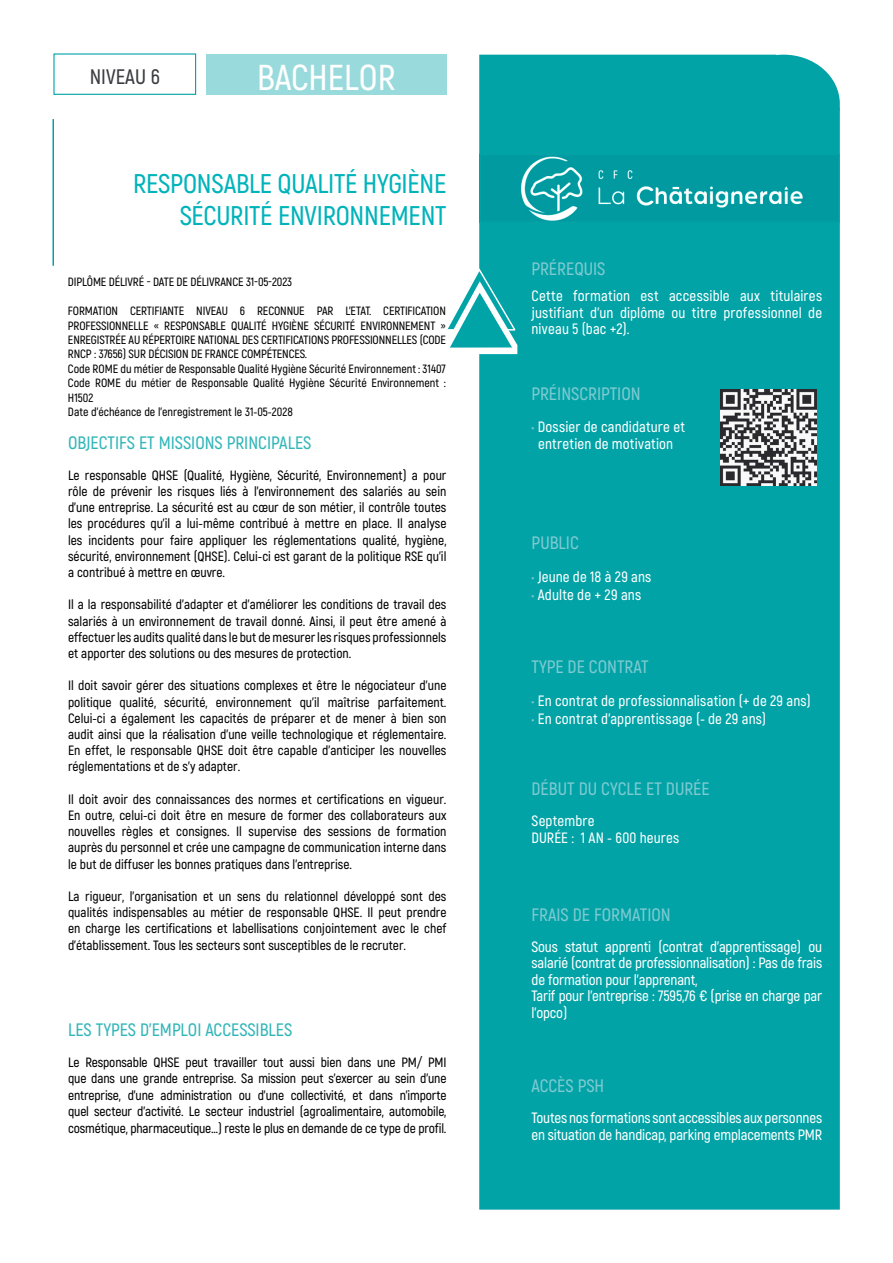
<style>
.page{position:relative;width:893px;height:1263px;background:#fff}
.page>*{position:absolute;margin:0;border:0;box-sizing:border-box;transform-origin:0 0}
.t1{font:600 36px "Akrobat";color:#fff}
.t2{font:600 27px/32.4px "Akrobat";letter-spacing:-.01em;color:#00b3bb;text-align:right}
.t3{font:600 21px "Akrobat";color:#3b3c40}
.t4{font:600 18px "Akrobat";color:#7ecad1}
.t5{font:600 18px "Akrobat";color:#33b6b9}
.t6{font:600 15px/16.5px "Akrobat";letter-spacing:-.01em;color:#fff}
.t7{font:600 15px/16.5px "Akrobat";letter-spacing:.01em;color:#fff;text-align:center}
.t8{font:600 15px "Akrobat";letter-spacing:.015em;color:#fff}
.t9{font:600 13.5px/16.2px "Akrobat";color:#000;text-align:justify}
.t10{font:600 12px/14.4px "Akrobat";letter-spacing:-.01em;color:#000}
.s1{color:#7ecad1}
</style>
<div class="page">
<div style="left:479px;top:55px;width:361px;height:1154px;background:#01a3a7"></div>
<img style="left:482px;top:157px;width:355px;height:63px">
<div style="left:479px;top:154px;width:361px;height:69px;border:2px solid #02a3a7"></div>
<div style="left:727px;top:55px;width:113px;height:98px;background:#02a3a7;border-radius:50%"></div>
<div style="left:206px;top:54px;width:240px;height:40px;background:#99dadc"></div>
<hr style="left:52px;top:119px;width:2px;height:147px;background:#02a3a7">
<div style="left:53px;top:53px;width:143px;height:42px;border:1px solid #00a3a6"></div>
<svg style="left:446px;top:267px;width:81px;height:141px"></svg>
<img style="left:720px;top:390px;width:96px;height:96px">
<h3 class="t3" style="left:90px;top:64px;width:72px">NIVEAU 6</h3>
<h1 class="t1" style="left:257px;top:55px;width:140px">BACHELOR</h1>
<h2 class="t2" style="left:133px;top:167px;width:315px">RESPONSABLE QUALITÉ HYGIÈNE<br>SÉCURITÉ ENVIRONNEMENT</h2>
<p class="t10" style="left:68px;top:275px;width:226px">DIPLÔME DÉLIVRÉ - DATE DE DÉLIVRANCE 31-05-2023</p>
<p class="t10" style="left:68px;top:304px;width:379px">FORMATION CERTIFIANTE NIVEAU 6 RECONNUE PAR L’ETAT. CERTIFICATION PROFESSIONNELLE « RESPONSABLE QUALITÉ HYGIÈNE SÉCURITÉ ENVIRONNEMENT » ENREGISTRÉE AU RÉPERTOIRE NATIONAL DES CERTIFICATIONS PROFESSIONNELLES (CODE RNCP : 37656) SUR DÉCISION DE FRANCE COMPÉTENCES.<br>Code ROME du métier de Responsable Qualité Hygiène Sécurité Environnement : 31407<br>Code ROME du métier de Responsable Qualité Hygiène Sécurité Environnement :<br>H1502<br>Date d’échéance de l’enregistrement le 31-05-2028</p>
<h3 class="t5" style="left:68px;top:432px;width:245px">OBJECTIFS ET MISSIONS PRINCIPALES</h3>
<p class="t9" style="left:68px;top:467px;width:380px">Le responsable QHSE (Qualité, Hygiène, Sécurité, Environnement) a pour rôle de prévenir les risques liés à l’environnement des salariés au sein d’une entreprise. La sécurité est au cœur de son métier, il contrôle toutes les procédures qu’il a lui-même contribué à mettre en place. Il analyse les incidents pour faire appliquer les réglementations qualité, hygiène, sécurité, environnement (QHSE). Celui-ci est garant de la politique RSE qu’il a contribué à mettre en œuvre.</p>
<p class="t9" style="left:68px;top:597px;width:380px">Il a la responsabilité d’adapter et d’améliorer les conditions de travail des salariés à un environnement de travail donné. Ainsi, il peut être amené à effectuer les audits qualité dans le but de mesurer les risques professionnels et apporter des solutions ou des mesures de protection.</p>
<p class="t9" style="left:68px;top:678px;width:380px">Il doit savoir gérer des situations complexes et être le négociateur d’une politique qualité, sécurité, environnement qu’il maîtrise parfaitement.<br>Celui-ci a également les capacités de préparer et de mener à bien son audit ainsi que la réalisation d’une veille technologique et réglementaire.<br>En effet, le responsable QHSE doit être capable d’anticiper les nouvelles réglementations et de s’y adapter.</p>
<p class="t9" style="left:68px;top:791px;width:380px">Il doit avoir des connaissances des normes et certifications en vigueur.<br>En outre, celui-ci doit être en mesure de former des collaborateurs aux nouvelles règles et consignes. Il supervise des sessions de formation auprès du personnel et crée une campagne de communication interne dans le but de diffuser les bonnes pratiques dans l’entreprise.</p>
<p class="t9" style="left:68px;top:888px;width:380px">La rigueur, l’organisation et un sens du relationnel développé sont des qualités indispensables au métier de responsable QHSE. Il peut prendre en charge les certifications et labellisations conjointement avec le chef d’établissement. Tous les secteurs sont susceptibles de le recruter.</p>
<h3 class="t5" style="left:68px;top:1019px;width:226px">LES TYPES D’EMPLOI ACCESSIBLES</h3>
<p class="t9" style="left:68px;top:1054px;width:380px">Le Responsable QHSE peut travailler tout aussi bien dans une PM/ PMI que dans une grande entreprise. Sa mission peut s’exercer au sein d’une entreprise, d’une administration ou d’une collectivité, et dans n’importe quel secteur d’activité. Le secteur industriel (agroalimentaire, automobile, cosmétique, pharmaceutique…) reste le plus en demande de ce type de profil.</p>
<h3 class="t4" style="left:531px;top:257px;width:75px">PRÉREQUIS</h3>
<p class="t6" style="left:531px;top:288px;width:292px;text-align:justify">Cette formation est accessible aux titulaires justifiant d’un diplôme ou titre professionnel de niveau 5 (bac +2).</p>
<h3 class="t4" style="left:531px;top:383px;width:111px">PRÉINSCRIPTION</h3>
<p class="t7" style="left:531px;top:419px;width:155px"><span class="s1">•</span> Dossier de candidature et entretien de motivation</p>
<h3 class="t4" style="left:531px;top:532px;width:49px">PUBLIC</h3>
<p class="t6" style="left:531px;top:568px;width:121px"><span class="s1">•</span> Jeune de 18 à 29 ans</p>
<p class="t7" style="left:531px;top:586px;width:111px"><span class="s1">•</span> Adulte de + 29 ans</p>
<h3 class="t4" style="left:531px;top:656px;width:119px">TYPE DE CONTRAT</h3>
<p class="t8" style="left:531px;top:691px;width:281px"><span class="s1">•</span> En contrat de professionnalisation (+ de 29 ans)</p>
<p class="t8" style="left:531px;top:709px;width:236px"><span class="s1">•</span> En contrat d’apprentissage (- de 29 ans)</p>
<h3 class="t4" style="left:531px;top:778px;width:180px">DÉBUT DU CYCLE ET DURÉE</h3>
<p class="t7" style="left:531px;top:813px;width:149px;text-align:left">Septembre<br>DURÉE : 1 AN - 600 heures</p>
<h3 class="t4" style="left:531px;top:903px;width:141px">FRAIS DE FORMATION</h3>
<p class="t6" style="left:531px;top:938px;width:292px">Sous statut apprenti (contrat d’apprentissage) ou salarié (contrat de professionnalisation) : Pas de frais de formation pour l’apprenant,<br>Tarif pour l’entreprise : 7595,76 € (prise en charge par l’opco)</p>
<h3 class="t4" style="left:531px;top:1075px;width:74px">ACCÈS PSH</h3>
<p class="t6" style="left:531px;top:1110px;width:292px">Toutes nos formations sont accessibles aux personnes en situation de handicap, parking emplacements PMR</p>
</div>
